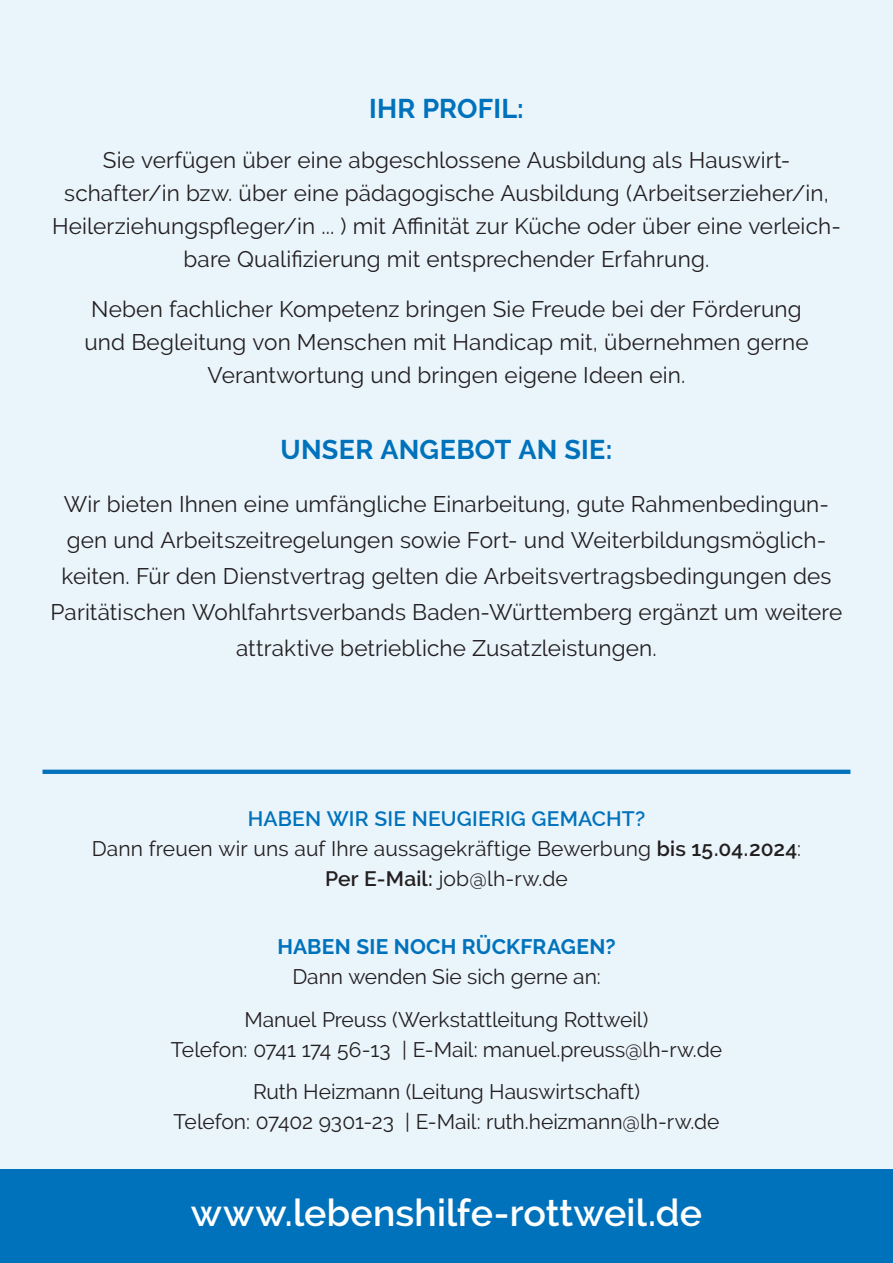
<style>
.page{position:relative;width:893px;height:1263px;background:#fff}
.page>*{position:absolute;margin:0;border:0;box-sizing:border-box;transform-origin:0 0}
.t1{font:600 37.5px "Raleway";letter-spacing:.005em;color:#fff}
.t2{font:700 27px "Raleway";letter-spacing:.01em;color:#0072bc}
.t3{font:22.5px/33px "Raleway";letter-spacing:.005em;color:#231f20;text-align:center}
.t4{font:21px/30px "Raleway";letter-spacing:-.005em;color:#231f20;text-align:center}
.s1{font-weight:600;color:#0072bc}
.s2{font-weight:600}
.s3{font-weight:700;color:#0072bc}
</style>
<div class="page">
<div style="left:0;top:0;width:893px;height:1169px;background:#e9f4fb"></div>
<div style="left:0;top:1169px;width:893px;height:94px;background:#0072bc"></div>
<hr style="left:43px;top:770px;width:807px;height:4px;background:#0072bc">
<p class="t2" style="left:369px;top:93px;width:156px">IHR PROFIL:</p>
<p class="t3" style="left:52px;top:143px;width:790px">Sie verfügen über eine abgeschlossene Ausbildung als Hauswirt&shy;schafter/in bzw. über eine pädagogische Ausbildung (Arbeitserzieher/in, Heilerziehungspfleger/in ... ) mit Affinität zur Küche oder über eine verleich&shy;bare Qualifizierung mit entsprechender Erfahrung.</p>
<p class="t3" style="left:84px;top:292px;width:726px">Neben fachlicher Kompetenz bringen Sie Freude bei der Förderung und Begleitung von Menschen mit Handicap mit, übernehmen gerne<br>Verantwortung und bringen eigene Ideen ein.</p>
<p class="t2" style="left:281px;top:434px;width:333px">UNSER ANGEBOT AN SIE:</p>
<p class="t3" style="left:51px;top:486px;width:793px;line-height:36px">Wir bieten Ihnen eine umfängliche Einarbeitung, gute Rahmenbedingun&shy;gen und Arbeitszeitregelungen sowie Fort- und Weiterbildungsmöglich&shy;keiten. Für den Dienstvertrag gelten die Arbeitsvertragsbedingungen des Paritätischen Wohlfahrtsverbands Baden-Württemberg ergänzt um weitere attraktive betriebliche Zusatzleistungen.</p>
<p class="t4" style="left:92px;top:803px;width:711px"><span class="s1">HABEN WIR SIE NEUGIERIG GEMACHT?<br></span>Dann freuen wir uns auf Ihre aussagekräftige Bewerbung <span class="s2">bis 15.04.2024</span>:<br><span class="s2">Per E-Mail:</span> job@lh-rw.de</p>
<p class="t4" style="left:277px;top:931px;width:340px"><span class="s3">HABEN SIE NOCH RÜCKFRAGEN?<br></span>Dann wenden Sie sich gerne an:</p>
<p class="t4" style="left:171px;top:1004px;width:552px">Manuel Preuss (Werkstattleitung Rottweil)<br>Telefon: 0741 174 56-13 | E-Mail: manuel.preuss@lh-rw.de</p>
<p class="t4" style="left:174px;top:1077px;width:547px">Ruth Heizmann (Leitung Hauswirtschaft)<br>Telefon: 07402 9301-23 | E-Mail: ruth.heizmann@lh-rw.de</p>
<p class="t1" style="left:191px;top:1191px;width:513px">www.lebenshilfe-rottweil.de</p>
</div>
